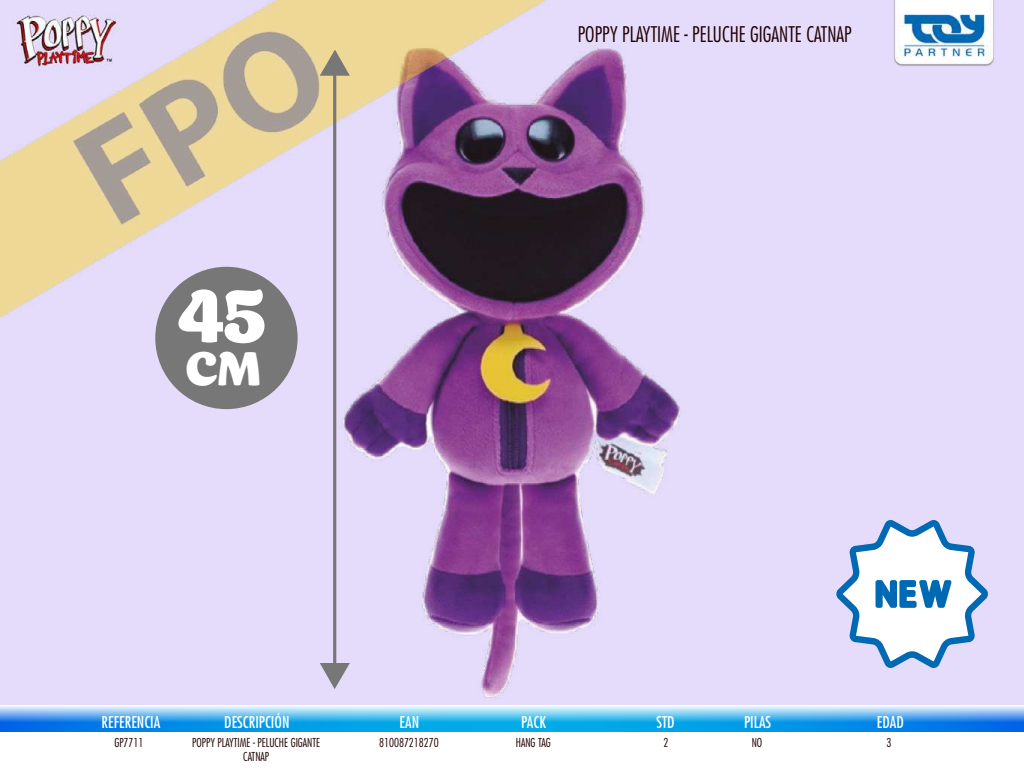
<style>
.page{position:relative;width:1024px;height:768px;background:#fff}
.page>*{position:absolute;margin:0;border:0;box-sizing:border-box;transform-origin:0 0}
.t1{font:700 72.8px "Appetite Pro";color:#fff}
.t2{font:700 46.5px "Appetite Pro";color:#fff}
.t3{font:300 condensed 21px "Futura";color:#1f0000}
.t4{font:condensed 15.9px "Futura";color:#fff}
.t5{font:300 condensed 12px/14.4px "Futura";color:#1f0000;text-align:center}
</style>
<div class="page">
<svg style="left:0;top:706px;width:1024px;height:26px;background:#4ca5ed"></svg>
<img style="left:888px;top:0;width:115px;height:143px">
<img style="left:279px;top:17px;width:516px;height:715px">
<svg style="left:836px;top:520px;width:153px;height:148px"></svg>
<img style="left:0;top:0;width:598px;height:604px">
<div style="left:157px;top:268px;width:139px;height:140px;background:#777;border-radius:50%"></div>
<div style="left:155px;top:267px;width:143px;height:142px;border:3px solid #777;border-radius:50%"></div>
<hr style="left:333px;top:74px;width:3px;height:610px;background:#777">
<svg style="left:318px;top:46px;width:35px;height:32px"></svg>
<svg style="left:317px;top:660px;width:34px;height:32px"></svg>
<h1 class="t1" style="left:178px;top:272px;width:89px">45</h1>
<h2 class="t2" style="left:186px;top:340px;width:76px">CM</h2>
<h3 class="t3" style="left:578px;top:22px;width:276px">POPPY PLAYTIME - PELUCHE GIGANTE CATNAP</h3>
<h3 class="t4" style="left:102px;top:712px;width:60px">REFERENCIA</h3>
<h3 class="t4" style="left:224px;top:712px;width:67px">DESCRIPCIÓN</h3>
<h3 class="t4" style="left:400px;top:712px;width:21px">EAN</h3>
<h3 class="t4" style="left:521px;top:712px;width:26px">PACK</h3>
<h3 class="t4" style="left:657px;top:712px;width:20px">STD</h3>
<h3 class="t4" style="left:744px;top:712px;width:29px">PILAS</h3>
<h3 class="t4" style="left:877px;top:712px;width:28px">EDAD</h3>
<p class="t5" style="left:114px;top:735px;width:31px">GP7711</p>
<p class="t5" style="left:192px;top:735px;width:130px">POPPY PLAYTIME - PELUCHE GIGANTE<br>CATNAP</p>
<p class="t5" style="left:379px;top:735px;width:61px">810087218270</p>
<p class="t5" style="left:516px;top:735px;width:36px">HANG TAG</p>
<p class="t5" style="left:663px;top:735px;width:6px">2</p>
<p class="t5" style="left:752px;top:735px;width:12px">NO</p>
<p class="t5" style="left:887px;top:735px;width:6px">3</p>
</div>
